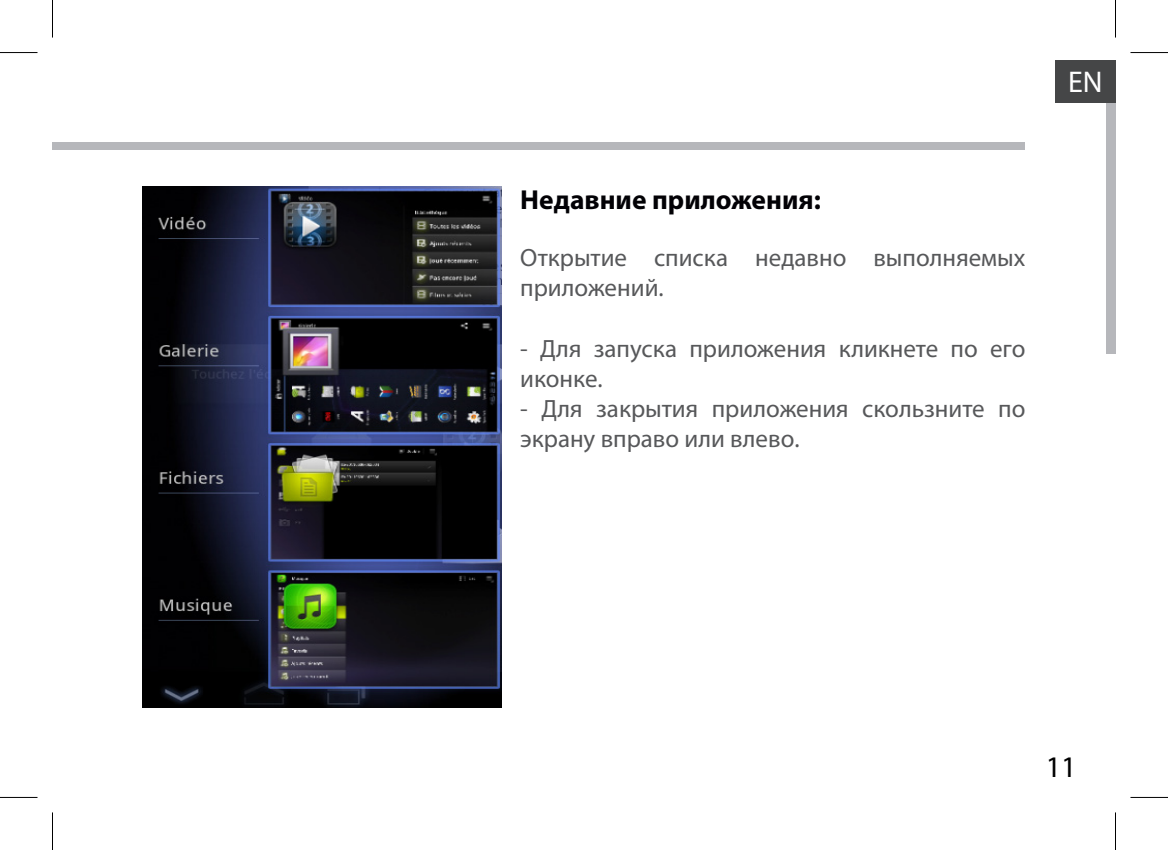
<style>
.page{position:relative;width:1168px;height:850px;background:#fff}
.page>*{position:absolute;margin:0;border:0;box-sizing:border-box;transform-origin:0 0}
.t1{font:30px "Myriad Pro";color:#000}
.t2{font:30px "Myriad Pro";color:#fff}
.t3{font:700 27.5px "Myriad Pro";color:#020105}
.t4{font:25px/30px "Myriad Pro";color:#57585a}
</style>
<div class="page">
<div style="left:52px;top:142px;width:973px;height:8px;background:#b6b7bb"></div>
<img style="left:143px;top:186px;width:359px;height:521px">
<div style="left:1055px;top:60px;width:60px;height:43px;background:#454647"></div>
<div style="left:1106px;top:103px;width:9px;height:43px;background:#b6b7bb"></div>
<div style="left:1106px;top:146px;width:9px;height:42px;background:#b6b7bb"></div>
<div style="left:1106px;top:188px;width:9px;height:43px;background:#b6b7bb"></div>
<div style="left:1106px;top:231px;width:9px;height:43px;background:#b6b7bb"></div>
<div style="left:1106px;top:274px;width:9px;height:42px;background:#b6b7bb"></div>
<div style="left:1106px;top:311px;width:9px;height:43px;background:#b6b7bb"></div>
<hr style="left:0;top:52px;width:38px;height:1px;background:#000">
<hr style="left:1130px;top:52px;width:38px;height:1px;background:#000">
<hr style="left:0;top:796px;width:38px;height:1px;background:#000">
<hr style="left:1130px;top:796px;width:38px;height:1px;background:#000">
<hr style="left:52px;top:0;width:1px;height:38px;background:#000">
<hr style="left:52px;top:812px;width:1px;height:37px;background:#000">
<hr style="left:1115px;top:0;width:1px;height:38px;background:#000">
<hr style="left:1115px;top:812px;width:1px;height:37px;background:#000">
<p class="t3" style="left:520px;top:182px;width:302px">Недавние приложения:</p>
<p class="t4" style="left:520px;top:242px;width:507px">Открытие списка недавно выполняемых приложений.</p>
<p class="t4" style="left:520px;top:332px;width:507px">- Для запуска приложения кликнете по его иконке.</p>
<p class="t4" style="left:520px;top:392px;width:507px">- Для закрытия приложения скользните по экрану вправо или влево.</p>
<p class="t2" style="left:1068px;top:63px;width:36px">EN</p>
<p class="t1" style="left:1046px;top:747px;width:32px">11</p>
</div>
